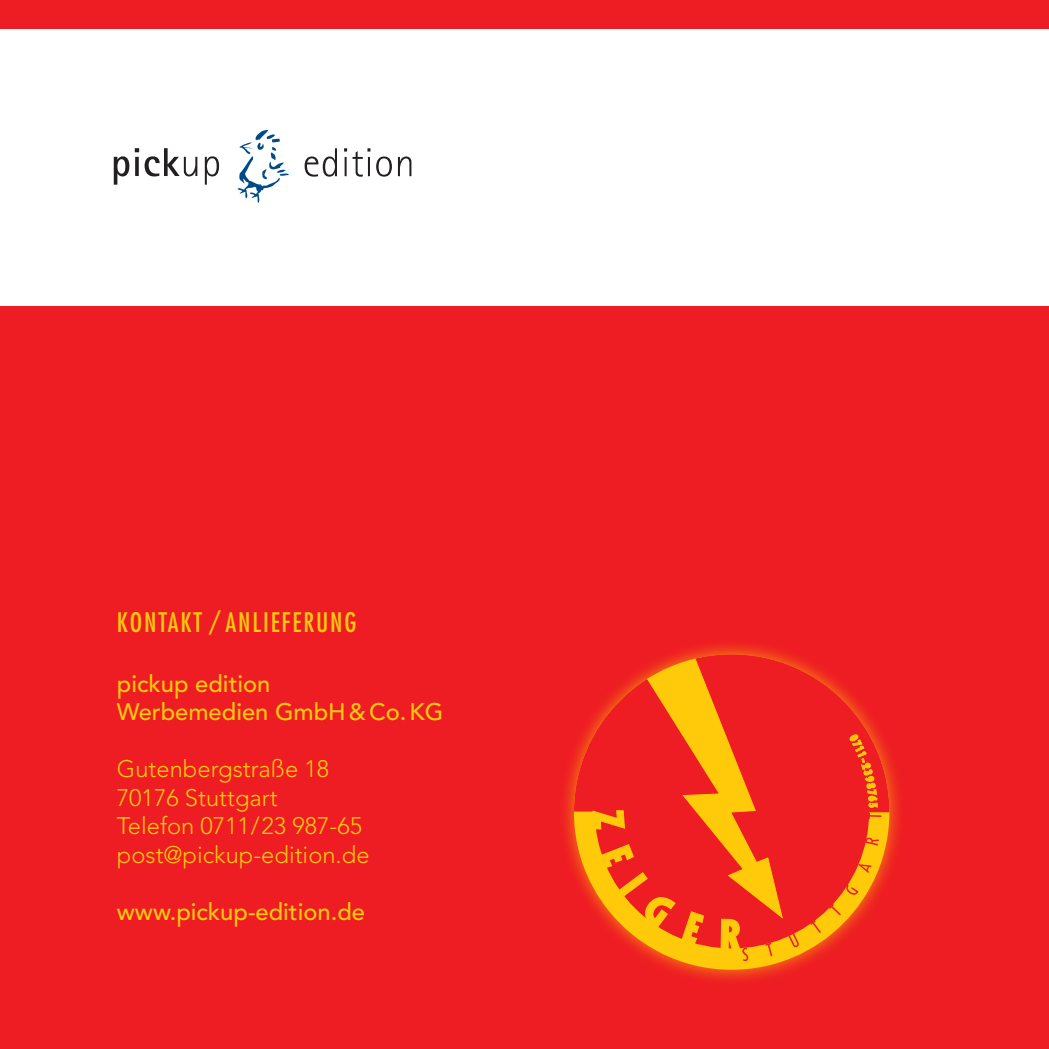
<style>
.page{position:relative;width:1049px;height:1049px;background:#fff}
.page>*{position:absolute;margin:0;border:0;box-sizing:border-box;transform-origin:0 0}
.Copy{font:condensed 26.25px "Futura";letter-spacing:.07em;color:#feca0a}
.Copy-2{font:300 23.75px "Avenir LT Std";color:#feca0a}
.Copy-3{font:500 23.75px "Avenir LT Std";color:#feca0a}
</style>
<div class="page">
<div style="left:0;top:306px;width:1049px;height:743px;background:#ee1d23"></div>
<div style="left:558px;top:638px;width:347px;height:348px;background:#fff101;opacity:.55"></div>
<div style="left:574px;top:654px;width:315px;height:316px;background:#feca0a;border-radius:50%"></div>
<svg style="left:782px;top:812px;width:87px;height:136px;fill:#ee1d23"></svg>
<svg style="left:574px;top:654px;width:315px;height:158px;fill:#ee1d23"></svg>
<svg style="left:593px;top:654px;width:189px;height:307px"></svg>
<svg style="left:788px;top:933px;width:11px;height:14px"></svg>
<svg style="left:810px;top:920px;width:11px;height:13px"></svg>
<svg style="left:829px;top:904px;width:12px;height:11px"></svg>
<svg style="left:846px;top:884px;width:12px;height:11px"></svg>
<svg style="left:858px;top:864px;width:13px;height:9px"></svg>
<svg style="left:865px;top:837px;width:14px;height:8px"></svg>
<svg style="left:868px;top:813px;width:13px;height:6px"></svg>
<svg style="left:850px;top:734px;width:27px;height:73px"></svg>
<div style="left:0;top:0;width:1049px;height:28px;background:#ee1d23"></div>
<svg style="left:238px;top:130px;width:51px;height:73px"></svg>
<svg style="left:114px;top:156px;width:15px;height:29px"></svg>
<svg style="left:135px;top:148px;width:4px;height:4px"></svg>
<svg style="left:135px;top:157px;width:4px;height:19px"></svg>
<svg style="left:145px;top:148px;width:52px;height:28px"></svg>
<svg style="left:205px;top:156px;width:14px;height:29px"></svg>
<svg style="left:305px;top:148px;width:32px;height:29px"></svg>
<svg style="left:344px;top:148px;width:26px;height:29px"></svg>
<svg style="left:376px;top:156px;width:16px;height:21px"></svg>
<svg style="left:398px;top:156px;width:13px;height:20px"></svg>
<p class="Copy" style="left:117px;top:605px;width:241px">KONTAKT / ANLIEFERUNG</p>
<p class="Copy-3" style="left:117px;top:670px;width:155px">pickup edition</p>
<p class="Copy-3" style="left:117px;top:698px;width:328px">Werbemedien GmbH&amp;Co.KG</p>
<p class="Copy-2" style="left:117px;top:755px;width:214px">Gutenbergstraße 18</p>
<p class="Copy-2" style="left:117px;top:783px;width:162px">70176 Stuttgart</p>
<p class="Copy-2" style="left:117px;top:812px;width:247px">Telefon 0711/23 987-65</p>
<p class="Copy-2" style="left:117px;top:840px;width:254px">post@pickup-edition.de</p>
<p class="Copy-3" style="left:117px;top:898px;width:250px">www.pickup-edition.de</p>
</div>
